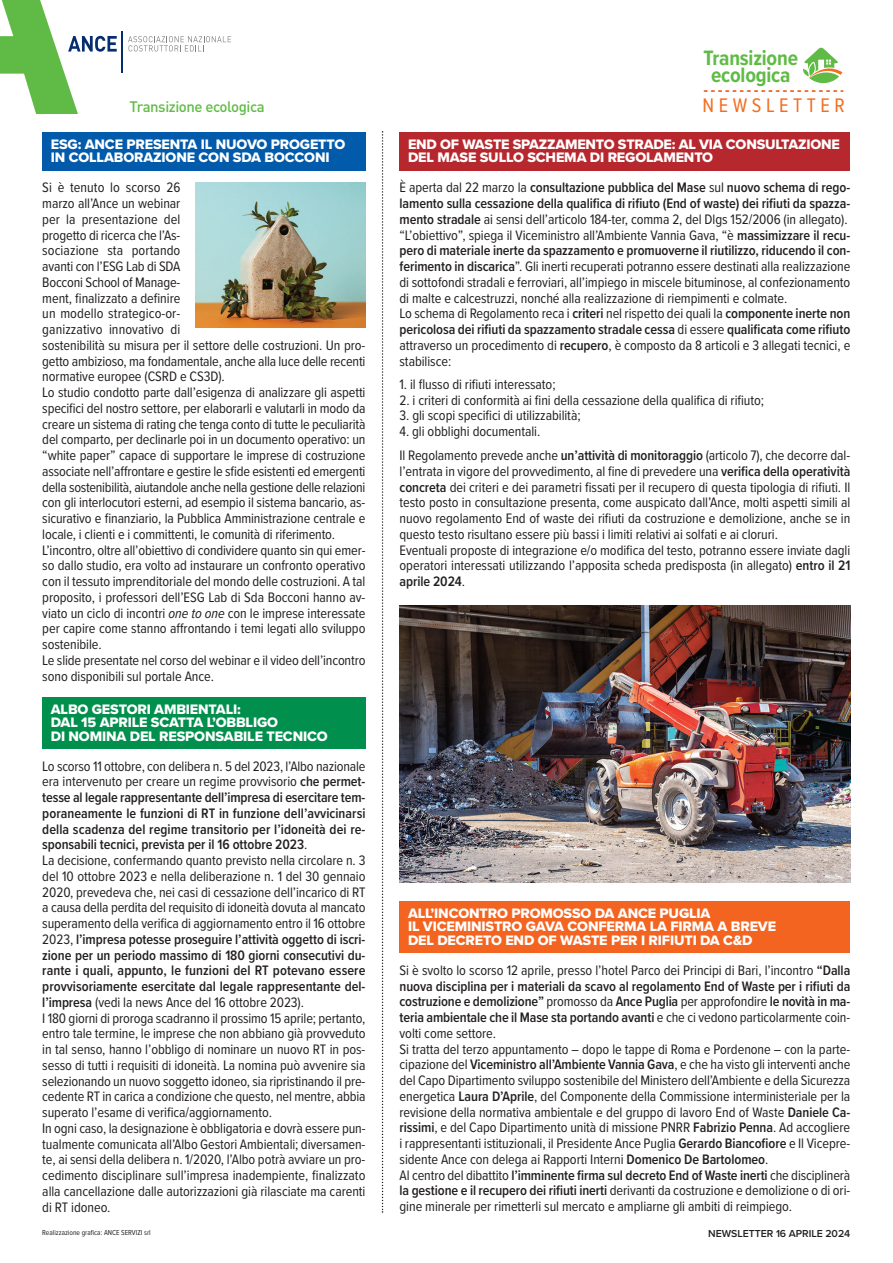
<style>
.page{position:relative;width:893px;height:1263px;background:#fff}
.page>*{position:absolute;margin:0;border:0;box-sizing:border-box;transform-origin:0 0}
.t1{font:700 21.6px/16.2px "Proxima Nova Cond";letter-spacing:-.01em;color:#60bb46;text-align:center}
.t2{font:20.4px "Proxima Nova Cond";letter-spacing:.225em;color:#f36e21}
.t3{font:500 15px "DIN";letter-spacing:-.03em;color:#60bb46}
.t4{font:14.25px/15.8px "Proxima Nova Cond";letter-spacing:-.005em;color:#231f20}
.t5{font:14.25px/13.5px "Proxima Nova Extrabld";letter-spacing:-.01em;color:#fff}
.t6{font:600 10.5px "Proxima Nova";letter-spacing:-.005em;color:#231f20}
.t7{font:7.5px "Proxima Nova Cond";color:#231f20}
.s1{font-style:italic}
.s2{font-weight:600}
</style>
<div class="page">
<svg style="left:128px;top:36px;width:103px;height:15px"></svg>
<hr style="left:122px;top:31px;width:1px;height:41px;background:#052d6f">
<svg style="left:0;top:0;width:117px;height:114px"></svg>
<svg style="left:803px;top:47px;width:39px;height:36px"></svg>
<svg style="left:704px;top:90px;width:139px;height:2px"></svg>
<div style="left:42px;top:132px;width:323px;height:38px;background:#015aaa"></div>
<svg style="left:382px;top:131px;width:1px;height:1082px"></svg>
<div style="left:42px;top:697px;width:323px;height:51px;background:#008f4d"></div>
<div style="left:399px;top:132px;width:451px;height:38px;background:#b7282e"></div>
<div style="left:399px;top:902px;width:451px;height:51px;background:#f36421"></div>
<img style="left:399px;top:606px;width:451px;height:276px">
<img style="left:195px;top:183px;width:170px;height:144px">
<p class="t3" style="left:129px;top:101px;width:137px">Transizione ecologica</p>
<p class="t5" style="left:51px;top:138px;width:296px">ESG: ANCE PRESENTA IL NUOVO PROGETTO<br>IN COLLABORAZIONE CON SDA BOCCONI</p>
<h1 class="t1" style="left:703px;top:50px;width:96px">Transizione ecologica</h1>
<h2 class="t2" style="left:702px;top:97px;width:144px">NEWSLETTER</h2>
<p class="t5" style="left:408px;top:138px;width:433px">END OF WASTE SPAZZAMENTO STRADE: AL VIA CONSULTAZIONE<br>DEL MASE SULLO SCHEMA DI REGOLAMENTO</p>
<p class="t4" style="left:42px;top:181px;width:325px">Si è tenuto lo scorso 26<br>marzo all’Ance un webinar<br>per la presentazione del<br>progetto di ricerca che l’As-<br>sociazione sta portando<br>avanti con l’ESG Lab di SDA<br>Bocconi School of Manage-<br>ment, finalizzato a definire<br>un modello strategico-or-<br>ganizzativo innovativo di<br>sostenibilità su misura per il settore delle costruzioni. Un pro&shy;getto ambizioso, ma fondamentale, anche alla luce delle recenti normative europee (CSRD e CS3D).<br>Lo studio condotto parte dall’esigenza di analizzare gli aspetti specifici del nostro settore, per elaborarli e valutarli in modo da creare un sistema di rating che tenga conto di tutte le peculiarità del comparto, per declinarle poi in un documento operativo: un “white paper” capace di supportare le imprese di costruzione associate nell’affrontare e gestire le sfide esistenti ed emergenti della sostenibilità, aiutandole anche nella gestione delle relazioni con gli interlocutori esterni, ad esempio il sistema bancario, as&shy;sicurativo e finanziario, la Pubblica Amministrazione centrale e locale, i clienti e i committenti, le comunità di riferimento.<br>L’incontro, oltre all’obiettivo di condividere quanto sin qui emer&shy;so dallo studio, era volto ad instaurare un confronto operativo con il tessuto imprenditoriale del mondo delle costruzioni. A tal proposito, i professori dell’ESG Lab di Sda Bocconi hanno av&shy;viato un ciclo di incontri <span class="s1">one to one</span> con le imprese interessate per capire come stanno affrontando i temi legati allo sviluppo sostenibile.<br>Le slide presentate nel corso del webinar e il video dell’incontro sono disponibili sul portale Ance.</p>
<p class="t4" style="left:399px;top:181px;width:452px">È aperta dal 22 marzo la <span class="s2">consultazione pubblica del Mase</span> sul <span class="s2">nuovo schema di rego&shy;lamento sulla cessazione della qualifica di rifiuto (End of waste) dei rifiuti da spazza&shy;mento stradale</span> ai sensi dell’articolo 184-ter, comma 2, del Dlgs 152/2006 (in allegato). “L’obiettivo”, spiega il Viceministro all’Ambiente Vannia Gava, “è <span class="s2">massimizzare il recu&shy;pero di materiale inerte da spazzamento e promuoverne il riutilizzo, riducendo il con&shy;ferimento in discarica</span>”. Gli inerti recuperati potranno essere destinati alla realizzazione di sottofondi stradali e ferroviari, all’impiego in miscele bituminose, al confezionamento di malte e calcestruzzi, nonché alla realizzazione di riempimenti e colmate.<br>Lo schema di Regolamento reca i <span class="s2">criteri</span> nel rispetto dei quali la <span class="s2">componente inerte non pericolosa dei rifiuti da spazzamento stradale cessa</span> di essere <span class="s2">qualificata come rifiuto </span>attraverso un procedimento di <span class="s2">recupero</span>, è composto da 8 articoli e 3 allegati tecnici, e stabilisce:</p>
<p class="t4" style="left:399px;top:378px;width:158px">1. il flusso di rifiuti interessato;</p>
<p class="t4" style="left:399px;top:393px;width:366px">2. i criteri di conformità ai fini della cessazione della qualifica di rifiuto;</p>
<p class="t4" style="left:399px;top:409px;width:183px">3. gli scopi specifici di utilizzabilità;</p>
<p class="t4" style="left:399px;top:421px;width:452px;line-height:24px">4. gli obblighi documentali.<br>Il Regolamento prevede anche <span class="s2">un’attività di monitoraggio</span> (articolo 7), che decorre dal-</p>
<p class="t4" style="left:399px;top:465px;width:452px">l’entrata in vigore del provvedimento, al fine di prevedere una <span class="s2">verifica della operatività concreta</span> dei criteri e dei parametri fissati per il recupero di questa tipologia di rifiuti. Il testo posto in consultazione presenta, come auspicato dall’Ance, molti aspetti simili al nuovo regolamento End of waste dei rifiuti da costruzione e demolizione, anche se in questo testo risultano essere più bassi i limiti relativi ai solfati e ai cloruri.<br>Eventuali proposte di integrazione e/o modifica del testo, potranno essere inviate dagli operatori interessati utilizzando l’apposita scheda predisposta (in allegato) <span class="s2">entro il 21 aprile 2024</span>.</p>
<p class="t5" style="left:51px;top:703px;width:278px">ALBO GESTORI AMBIENTALI:<br>DAL 15 APRILE SCATTA L’OBBLIGO<br>DI NOMINA DEL RESPONSABILE TECNICO</p>
<p class="t4" style="left:42px;top:759px;width:325px">Lo scorso 11 ottobre, con delibera n. 5 del 2023, l’Albo nazionale era intervenuto per creare un regime provvisorio <span class="s2">che permet&shy;tesse al legale rappresentante dell’impresa di esercitare tem&shy;poraneamente le funzioni di RT in funzione dell’avvicinarsi della scadenza del regime transitorio per l’idoneità dei re&shy;sponsabili tecnici, prevista per il 16 ottobre 2023</span>.<br>La decisione, confermando quanto previsto nella circolare n. 3 del 10 ottobre 2023 e nella deliberazione n. 1 del 30 gennaio 2020, prevedeva che, nei casi di cessazione dell’incarico di RT a causa della perdita del requisito di idoneità dovuta al mancato superamento della verifica di aggiornamento entro il 16 ottobre 2023, <span class="s2">l’impresa potesse proseguire l’attività oggetto di iscri&shy;zione per un periodo massimo di 180 giorni consecutivi du&shy;rante i quali, appunto, le funzioni del RT potevano essere provvisoriamente esercitate dal legale rappresentante del&shy;l’impresa</span> (vedi la news Ance del 16 ottobre 2023).<br>I 180 giorni di proroga scadranno il prossimo 15 aprile; pertanto, entro tale termine, le imprese che non abbiano già provveduto in tal senso, hanno l’obbligo di nominare un nuovo RT in pos&shy;sesso di tutti i requisiti di idoneità. La nomina può avvenire sia selezionando un nuovo soggetto idoneo, sia ripristinando il pre&shy;cedente RT in carica a condizione che questo, nel mentre, abbia superato l’esame di verifica/aggiornamento.<br>In ogni caso, la designazione è obbligatoria e dovrà essere pun&shy;tualmente comunicata all’Albo Gestori Ambientali; diversamen&shy;te, ai sensi della delibera n. 1/2020, l’Albo potrà avviare un pro&shy;cedimento disciplinare sull’impresa inadempiente, finalizzato alla cancellazione dalle autorizzazioni già rilasciate ma carenti di RT idoneo.</p>
<p class="t5" style="left:408px;top:907px;width:370px">ALL’INCONTRO PROMOSSO DA ANCE PUGLIA<br>IL VICEMINISTRO GAVA CONFERMA LA FIRMA A BREVE<br>DEL DECRETO END OF WASTE PER I RIFIUTI DA C&amp;D</p>
<p class="t4" style="left:399px;top:964px;width:452px">Si è svolto lo scorso 12 aprile, presso l’hotel Parco dei Principi di Bari, l’incontro <span class="s2">“Dalla nuova disciplina per i materiali da scavo al regolamento End of Waste per i rifiuti da costruzione e demolizione”</span> promosso da <span class="s2">Ance Puglia</span> per approfondire <span class="s2">le novità in ma&shy;teria ambientale che il Mase sta portando avanti</span> e che ci vedono particolarmente coin&shy;volti come settore.<br>Si tratta del terzo appuntamento – dopo le tappe di Roma e Pordenone – con la parte&shy;cipazione del <span class="s2">Viceministro all’Ambiente Vannia Gava</span>, e che ha visto gli interventi anche del Capo Dipartimento sviluppo sostenibile del Ministero dell’Ambiente e della Sicurezza energetica <span class="s2">Laura D’Aprile</span>, del Componente della Commissione interministeriale per la revisione della normativa ambientale e del gruppo di lavoro End of Waste <span class="s2">Daniele Ca&shy;rissimi</span>, e del Capo Dipartimento unità di missione PNRR <span class="s2">Fabrizio Penna</span>. Ad accogliere i rappresentanti istituzionali, il Presidente Ance Puglia <span class="s2">Gerardo Biancofiore</span> e Il Vicepre&shy;sidente Ance con delega ai Rapporti Interni <span class="s2">Domenico De Bartolomeo</span>.<br>Al centro del dibattito <span class="s2">l’imminente firma sul decreto End of Waste inerti</span> che disciplinerà <span class="s2">la gestione e il recupero dei rifiuti inerti</span> derivanti da costruzione e demolizione o di ori&shy;gine minerale per rimetterli sul mercato e ampliarne gli ambiti di reimpiego.</p>
<p class="t7" style="left:42px;top:1230px;width:110px">Realizzazione grafica: ANCE SERVIZI srl</p>
<p class="t6" style="left:708px;top:1230px;width:144px">NEWSLETTER 16 APRILE 2024</p>
</div>
